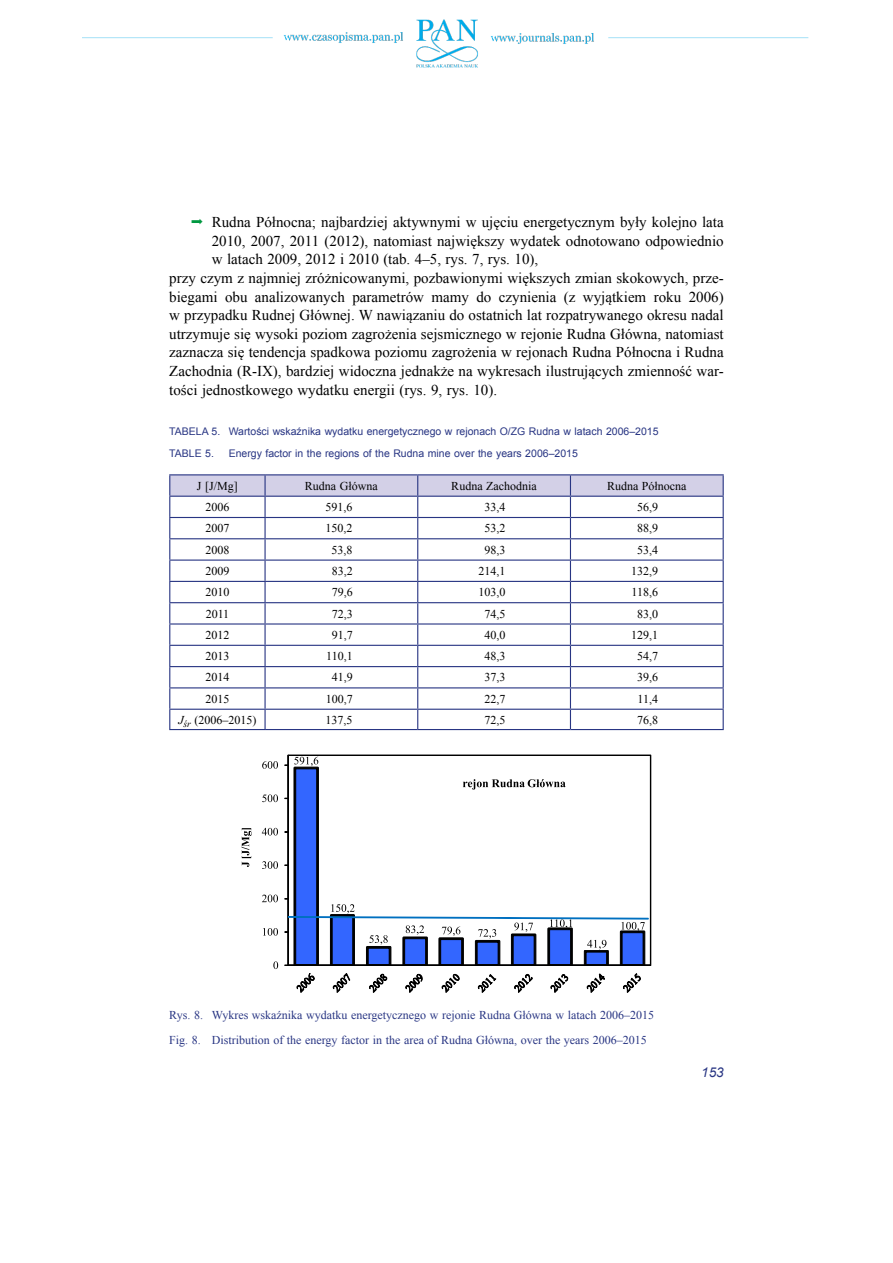
<style>
.page{position:relative;width:893px;height:1263px;background:#fff}
.page>*{position:absolute;margin:0;border:0;box-sizing:border-box;transform-origin:0 0}
.t1{font:15px "Times New Roman";color:#000}
.t2{font:italic 13.5px "Arial";color:#283583}
.t3{font:12px "Times New Roman";color:#000}
.t4{font:12px/25px "Times New Roman";color:#283583}
.t5{font:10.5px "Arial";color:#283583}
.s1{font-style:italic}
</style>
<div class="page">
<img style="left:82px;top:19px;width:727px;height:49px">
<hr style="left:169px;top:474px;width:96px;height:1px;background:#283583">
<hr style="left:265px;top:474px;width:153px;height:1px;background:#283583">
<hr style="left:418px;top:474px;width:152px;height:1px;background:#283583">
<hr style="left:570px;top:474px;width:154px;height:1px;background:#283583">
<svg style="left:169px;top:475px;width:555px;height:254px"></svg>
<hr style="left:169px;top:729px;width:96px;height:1px;background:#283583">
<hr style="left:265px;top:729px;width:153px;height:1px;background:#283583">
<hr style="left:418px;top:729px;width:152px;height:1px;background:#283583">
<hr style="left:570px;top:729px;width:154px;height:1px;background:#283583">
<svg style="left:287px;top:754px;width:365px;height:212px"></svg>
<hr style="left:288px;top:755px;width:1px;height:210px;background:#000">
<hr style="left:288px;top:965px;width:363px;height:1px;background:#000">
<svg style="left:273px;top:961px;width:5px;height:8px"></svg>
<svg style="left:263px;top:928px;width:15px;height:8px"></svg>
<svg style="left:262px;top:894px;width:16px;height:8px"></svg>
<svg style="left:262px;top:861px;width:16px;height:8px"></svg>
<svg style="left:262px;top:828px;width:16px;height:7px"></svg>
<svg style="left:262px;top:794px;width:16px;height:8px"></svg>
<svg style="left:262px;top:761px;width:16px;height:8px"></svg>
<svg style="left:297px;top:973px;width:18px;height:20px"></svg>
<svg style="left:333px;top:973px;width:17px;height:20px"></svg>
<svg style="left:369px;top:974px;width:18px;height:19px"></svg>
<svg style="left:405px;top:974px;width:17px;height:19px"></svg>
<svg style="left:442px;top:974px;width:17px;height:19px"></svg>
<svg style="left:478px;top:974px;width:18px;height:19px"></svg>
<svg style="left:514px;top:974px;width:19px;height:19px"></svg>
<svg style="left:550px;top:974px;width:18px;height:19px"></svg>
<svg style="left:587px;top:973px;width:18px;height:20px"></svg>
<svg style="left:623px;top:973px;width:18px;height:20px"></svg>
<svg style="left:242px;top:828px;width:10px;height:39px"></svg>
<svg style="left:285px;top:757px;width:364px;height:209px"></svg>
<p class="t1" style="left:212px;top:212px;width:513px">Rudna Północna; najbardziej aktywnymi w ujęciu energetycznym były kolejno lata</p>
<p class="t1" style="left:212px;top:231px;width:513px">2010, 2007, 2011 (2012), natomiast największy wydatek odnotowano odpowiednio</p>
<p class="t1" style="left:212px;top:249px;width:328px">w latach 2009, 2012 i 2010 (tab. 4–5, rys. 7, rys. 10),</p>
<p class="t1" style="left:169px;top:268px;width:556px">przy czym z najmniej zróżnicowanymi, pozbawionymi większych zmian skokowych, prze-</p>
<p class="t1" style="left:169px;top:287px;width:556px">biegami obu analizowanych parametrów mamy do czynienia (z wyjątkiem roku 2006)</p>
<p class="t1" style="left:169px;top:305px;width:556px">w przypadku Rudnej Głównej. W nawiązaniu do ostatnich lat rozpatrywanego okresu nadal</p>
<p class="t1" style="left:169px;top:324px;width:556px">utrzymuje się wysoki poziom zagrożenia sejsmicznego w rejonie Rudna Główna, natomiast</p>
<p class="t1" style="left:169px;top:342px;width:556px">zaznacza się tendencja spadkowa poziomu zagrożenia w rejonach Rudna Północna i Rudna</p>
<p class="t1" style="left:169px;top:361px;width:556px">Zachodnia (R-IX), bardziej widoczna jednakże na wykresach ilustrujących zmienność war-</p>
<p class="t1" style="left:169px;top:380px;width:329px">tości jednostkowego wydatku energii (rys. 9, rys. 10).</p>
<p class="t5" style="left:169px;top:425px;width:8px">Tab</p>
<p class="t5" style="left:189px;top:425px;width:471px">ela 5. Wartości wskaźnika wydatku energetycznego w rejonach O/ZG Rudna w latach 2006–2015</p>
<p class="t5" style="left:169px;top:447px;width:8px">Tab</p>
<p class="t5" style="left:189px;top:447px;width:390px">le 5. Energy factor in the regions of the Rudna mine over the years 2006–2015</p>
<p class="t3" style="left:197px;top:478px;width:42px">J [J/Mg]</p>
<p class="t3" style="left:305px;top:478px;width:74px">Rudna Główna</p>
<p class="t3" style="left:451px;top:478px;width:87px">Rudna Zachodnia</p>
<p class="t3" style="left:607px;top:478px;width:81px">Rudna Północna</p>
<p class="t3" style="left:205px;top:499px;width:25px">2006</p>
<p class="t3" style="left:326px;top:499px;width:28px">591,6</p>
<p class="t3" style="left:484px;top:499px;width:22px">33,4</p>
<p class="t3" style="left:637px;top:499px;width:22px">56,9</p>
<p class="t3" style="left:205px;top:520px;width:25px">2007</p>
<p class="t3" style="left:326px;top:520px;width:28px">150,2</p>
<p class="t3" style="left:484px;top:520px;width:22px">53,2</p>
<p class="t3" style="left:637px;top:520px;width:22px">88,9</p>
<p class="t3" style="left:205px;top:541px;width:25px">2008</p>
<p class="t3" style="left:332px;top:541px;width:22px">53,8</p>
<p class="t3" style="left:484px;top:541px;width:22px">98,3</p>
<p class="t3" style="left:637px;top:541px;width:22px">53,4</p>
<p class="t3" style="left:205px;top:563px;width:25px">2009</p>
<p class="t3" style="left:332px;top:563px;width:22px">83,2</p>
<p class="t3" style="left:478px;top:563px;width:28px">214,1</p>
<p class="t3" style="left:631px;top:563px;width:28px">132,9</p>
<p class="t3" style="left:205px;top:584px;width:25px">2010</p>
<p class="t3" style="left:332px;top:584px;width:22px">79,6</p>
<p class="t3" style="left:478px;top:584px;width:28px">103,0</p>
<p class="t3" style="left:631px;top:584px;width:28px">118,6</p>
<p class="t3" style="left:206px;top:605px;width:25px">2011</p>
<p class="t3" style="left:332px;top:605px;width:22px">72,3</p>
<p class="t3" style="left:484px;top:605px;width:22px">74,5</p>
<p class="t3" style="left:637px;top:605px;width:22px">83,0</p>
<p class="t3" style="left:205px;top:627px;width:25px">2012</p>
<p class="t3" style="left:332px;top:627px;width:22px">91,7</p>
<p class="t3" style="left:484px;top:627px;width:22px">40,0</p>
<p class="t3" style="left:631px;top:627px;width:28px">129,1</p>
<p class="t3" style="left:205px;top:648px;width:25px">2013</p>
<p class="t3" style="left:326px;top:648px;width:28px">110,1</p>
<p class="t3" style="left:484px;top:648px;width:22px">48,3</p>
<p class="t3" style="left:637px;top:648px;width:22px">54,7</p>
<p class="t3" style="left:205px;top:669px;width:25px">2014</p>
<p class="t3" style="left:332px;top:669px;width:22px">41,9</p>
<p class="t3" style="left:484px;top:669px;width:22px">37,3</p>
<p class="t3" style="left:637px;top:669px;width:22px">39,6</p>
<p class="t3" style="left:206px;top:691px;width:25px">2015</p>
<p class="t3" style="left:326px;top:691px;width:28px">100,7</p>
<p class="t3" style="left:484px;top:691px;width:22px">22,7</p>
<p class="t3" style="left:638px;top:691px;width:22px">11,4</p>
<p class="t3" style="left:178px;top:711px;width:80px"><span class="s1">J</span><sub>śr</sub> (2006–2015)</p>
<p class="t3" style="left:326px;top:711px;width:28px">137,5</p>
<p class="t3" style="left:484px;top:711px;width:22px">72,5</p>
<p class="t3" style="left:637px;top:711px;width:22px">76,8</p>
<p class="t4" style="left:169px;top:1002px;width:486px">Rys. 8. Wykres wskaźnika wydatku energetycznego w rejonie Rudna Główna w latach 2006–2015<br>Fig. 8. Distribution of the energy factor in the area of Rudna Główna, over the years 2006–2015</p>
<p class="t2" style="left:701px;top:1064px;width:24px">153</p>
</div>
